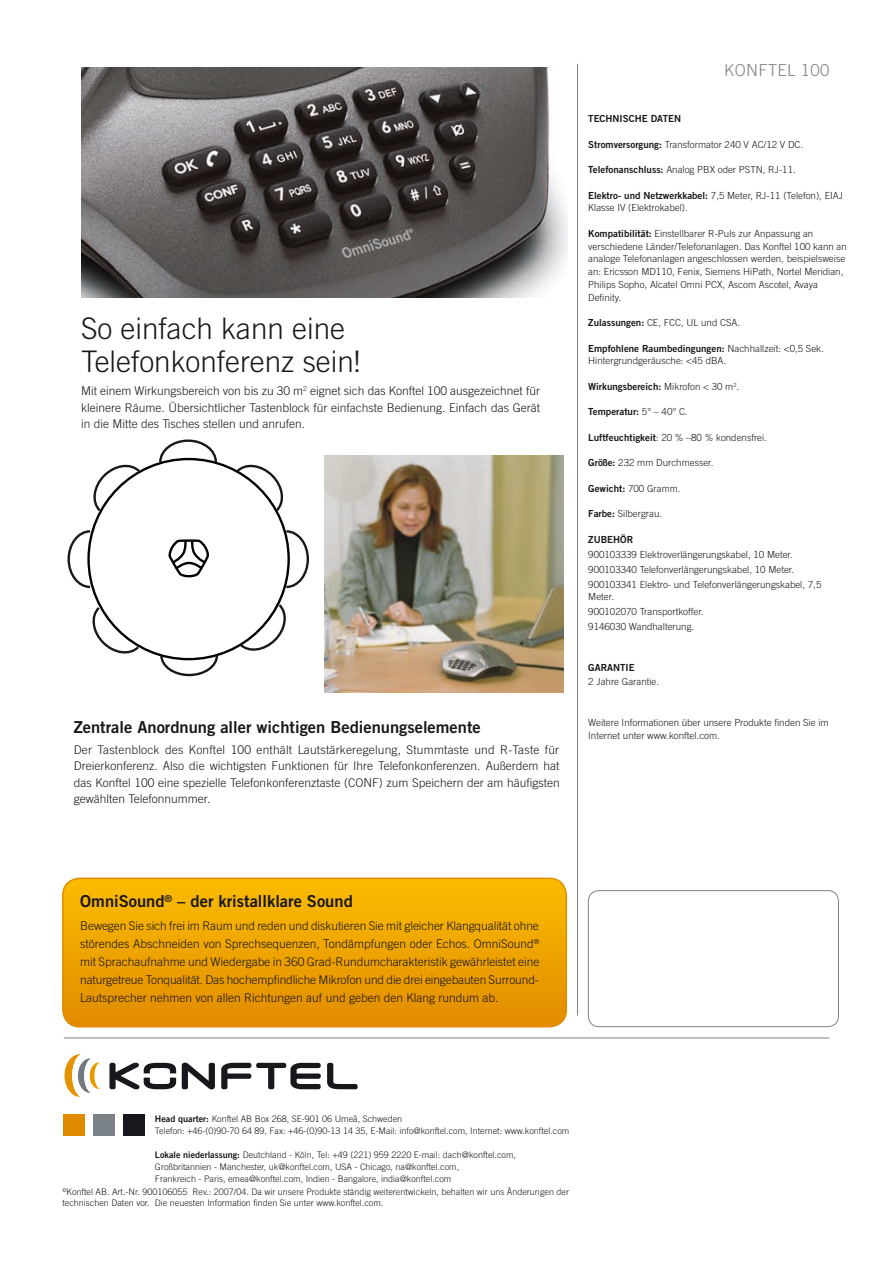
<style>
.page{position:relative;width:893px;height:1263px;background:#fff}
.page>*{position:absolute;margin:0;border:0;box-sizing:border-box;transform-origin:0 0}
.t1{font:300 29.7px/33px "Trade Gothic LT Std";color:#1a171c}
.t2{font:16.5px "Trade Gothic LT Std Bd 2";color:#1a171c}
.t3{font:300 16.5px "Trade Gothic LT Std";letter-spacing:.025em;color:#7c8388}
.t4{font:300 12px/16.5px "Trade Gothic LT Std";color:#1a171c;text-align:justify}
.t5{font:300 9.75px/12.8px "Trade Gothic LT Std";color:#1a171c}
.t6{font:9.75px "Trade Gothic LT Std Bd 2";color:#1a171c}
.t7{font:300 9px/12px "Trade Gothic LT Std";color:#1a171c}
.s1{font-family:"Trade Gothic LT Std Bd 2";font-weight:400}
.s2{font-family:"Trade Gothic LT Std";font-weight:300}
</style>
<div class="page">
<div style="left:64px;top:1114px;width:21px;height:21px;background:#e18b00"></div>
<div style="left:124px;top:1114px;width:21px;height:21px;background:#1a171c"></div>
<div style="left:94px;top:1114px;width:21px;height:21px;background:#7c8388"></div>
<svg style="left:182px;top:1062px;width:33px;height:27px"></svg>
<svg style="left:327px;top:1063px;width:31px;height:26px"></svg>
<svg style="left:109px;top:1063px;width:67px;height:26px"></svg>
<svg style="left:221px;top:1063px;width:100px;height:26px"></svg>
<svg style="left:64px;top:1054px;width:36px;height:43px"></svg>
<hr style="left:64px;top:1037px;width:765px;height:1px;background:#7c8388">
<hr style="left:577px;top:64px;width:1px;height:951px;background:#7c8388">
<svg style="left:63px;top:878px;width:503px;height:149px;background:#eea300"></svg>
<div style="left:62px;top:878px;width:505px;height:149px;border:2px solid #e18b00;border-radius:17px"></div>
<div style="left:588px;top:890px;width:251px;height:137px;border:1px solid #7c8388;border-radius:11px"></div>
<img style="left:324px;top:455px;width:240px;height:237px">
<img style="left:81px;top:68px;width:486px;height:229px">
<svg style="left:159px;top:655px;width:60px;height:22px"></svg>
<svg style="left:68px;top:439px;width:241px;height:216px"></svg>
<h1 class="t1" style="left:81px;top:312px;width:281px">So einfach kann eine<br>Telefonkonferenz sein!</h1>
<p class="t4" style="left:81px;top:383px;width:461px">Mit einem Wirkungsbereich von bis zu 30 m<sup>2</sup> eignet sich das Konftel 100 ausgezeichnet für kleinere Räume. Übersichtlicher Tastenblock für einfachste Bedienung. Einfach das Gerät in die Mitte des Tisches stellen und anrufen.</p>
<h2 class="t2" style="left:74px;top:717px;width:409px">Zentrale Anordnung aller wichtigen Bedienungselemente</h2>
<p class="t4" style="left:74px;top:741px;width:487px">Der Tastenblock des Konftel 100 enthält Lautstärkeregelung, Stummtaste und R-Taste für Dreierkonferenz. Also die wichtigsten Funktionen für Ihre Telefonkonferenzen. Außerdem hat das Konftel 100 eine spezielle Telefonkonferenztaste (CONF) zum Speichern der am häufigsten gewählten Telefonnummer.</p>
<h2 class="t3" style="left:724px;top:60px;width:107px">Konftel 100</h2>
<p class="t6" style="left:588px;top:113px;width:94px">TECHNISCHE DATEN</p>
<p class="t5" style="left:588px;top:138px;width:216px"><span class="s1">Stromversorgung:</span> Transformator 240 V AC/12 V DC.</p>
<p class="t5" style="left:588px;top:163px;width:209px"><span class="s1">Telefonanschluss:</span> Analog PBX oder PSTN, RJ-11.</p>
<p class="t5" style="left:588px;top:189px;width:256px"><span class="s1">Elektro- und Netzwerkkabel:</span> 7,5 Meter, RJ-11 (Telefon), EIAJ<br>Klasse IV (Elektrokabel).</p>
<p class="t5" style="left:588px;top:227px;width:260px"><span class="s1">Kompatibilität:</span> Einstellbarer R-Puls zur Anpassung an verschiedene Länder/Telefonanlagen. Das Konftel 100 kann an analoge Telefonanlagen angeschlossen werden, beispielsweise an: Ericsson MD110, Fenix, Siemens HiPath, Nortel Meridian, Philips Sopho, Alcatel Omni PCX, Ascom Ascotel, Avaya Definity.</p>
<p class="t5" style="left:588px;top:316px;width:153px"><span class="s1">Zulassungen:</span> CE, FCC, UL und CSA.</p>
<p class="t6" style="left:588px;top:342px;width:237px">Empfohlene Raumbedingungen: <span class="s2">Nachhallzeit: &lt;0,5 Sek.</span></p>
<p class="t5" style="left:588px;top:354px;width:140px">Hintergrundgeräusche: &lt;45 dBA.</p>
<p class="t6" style="left:588px;top:380px;width:153px">Wirkungsbereich: <span class="s2">Mikrofon &lt; 30 m</span><sup>2</sup><span class="s2">.</span></p>
<p class="t6" style="left:588px;top:406px;width:101px">Temperatur: <span class="s2">5° – 40° C.</span></p>
<p class="t5" style="left:588px;top:431px;width:180px"><span class="s1">Luftfeuchtigkeit</span>: 20 % –80 % kondensfrei.</p>
<p class="t5" style="left:588px;top:456px;width:127px"><span class="s1">Größe:</span> 232 mm Durchmesser.</p>
<p class="t5" style="left:588px;top:482px;width:94px"><span class="s1">Gewicht:</span> 700 Gramm.</p>
<p class="t5" style="left:588px;top:507px;width:75px"><span class="s1">Farbe:</span> Silbergrau.</p>
<p class="t6" style="left:588px;top:533px;width:46px">ZUBEHÖR</p>
<p class="t5" style="left:588px;top:547px;width:235px;line-height:14.9px">900103339 Elektroverlängerungskabel, 10 Meter.<br>900103340 Telefonverlängerungskabel, 10 Meter.<br>900103341 Elektro- und Telefonverlängerungskabel, 7,5</p>
<p class="t5" style="left:588px;top:589px;width:117px;line-height:14.9px">Meter.<br>900102070 Transportkoffer.<br>9146030 Wandhalterung.</p>
<p class="t6" style="left:588px;top:661px;width:48px">GARANTIE</p>
<p class="t5" style="left:588px;top:675px;width:72px">2 Jahre Garantie.</p>
<p class="t5" style="left:588px;top:716px;width:242px">Weitere Informationen über unsere Produkte finden Sie im<br>Internet unter www.konftel.com.</p>
<h2 class="t2" style="left:80px;top:891px;width:274px">OmniSound<sup>®</sup> – der kristallklare Sound</h2>
<p class="t4" style="left:80px;top:916px;width:461px;line-height:18px">Bewegen Sie sich frei im Raum und reden und diskutieren Sie mit gleicher Klangqualität ohne störendes Abschneiden von Sprechsequenzen, Tondämpfungen oder Echos. OmniSound<sup>® </sup>mit Sprachaufnahme und Wiedergabe in 360 Grad-Rundumcharakteristik gewährleistet eine naturgetreue Tonqualität. Das hochempfindliche Mikrofon und die drei eingebauten Surround-Lautsprecher nehmen von allen Richtungen auf und geben den Klang rundum ab.</p>
<p class="t7" style="left:155px;top:1113px;width:416px"><span class="s1">Head quarter:</span> Konftel AB Box 268, SE-901 06 Umeå, Schweden<br>Telefon: +46-(0)90-70 64 89, Fax: +46-(0)90-13 14 35, E-Mail: info@konftel.com, Internet: www.konftel.com</p>
<p class="t7" style="left:155px;top:1149px;width:363px"><span class="s1">Lokale niederlassung:</span> Deutchland - Köln, Tel: +49 (221) 959 2220 E-mail: dach@konftel.com,<br>Großbritannien - Manchester, uk@konftel.com, USA - Chicago, na@konftel.com,<br>Frankreich - Paris, emea@konftel.com, Indien - Bangalore, india@konftel.com</p>
<p class="t7" style="left:62px;top:1187px;width:508px;line-height:10.8px"><sup>©</sup>Konftel AB. Art.-Nr. 900106055 Rev.: 2007/04. Da wir unsere Produkte ständig weiterentwickeln, behalten wir uns Änderungen der technischen Daten vor. Die neuesten Information finden Sie unter www.konftel.com.</p>
</div>
